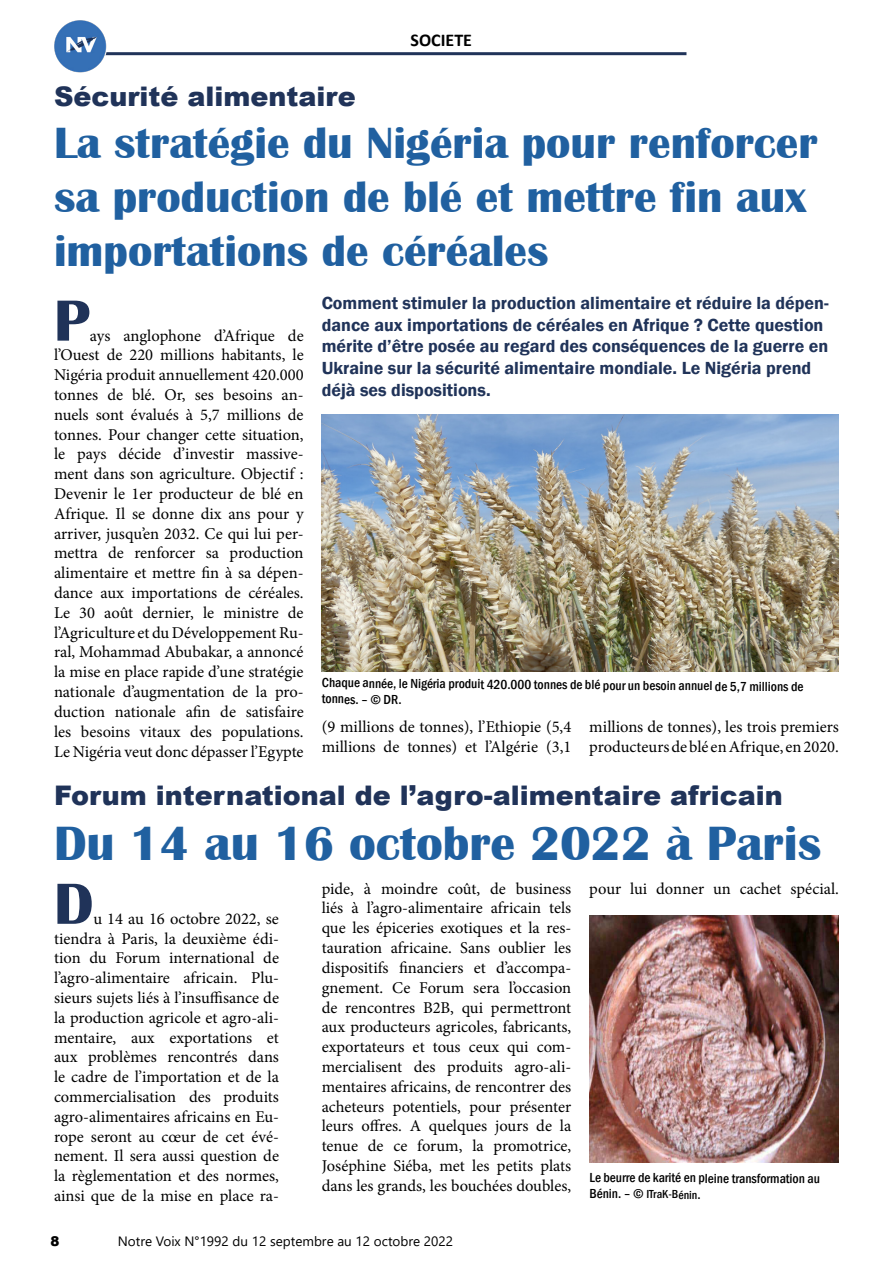
<style>
.page{position:relative;width:893px;height:1263px;background:#fff}
.page>*{position:absolute;margin:0;border:0;box-sizing:border-box;transform-origin:0 0}
.t1{font:700 60px "Britannic";color:#203359}
.t2{font:700 49.5px "Britannic";color:#2060a0}
.t3{font:700 45px/54px "Britannic";color:#2060a0}
.t4{font:900 27px "Arial";color:#203359}
.t5{font:600 18px/21.6px "Franklin Gothic";color:#203359}
.t6{font:700 18px "Calibri";color:#000}
.t7{font:16.5px/19.8px "Minion Pro";color:#000;text-align:justify}
.t8{font:500 condensed 13.5px/14.4px "Franklin Gothic";letter-spacing:-.01em;color:#000}
.t9{font:13.5px "Segoe UI";color:#000}
.t10{font:900 13.5px "Arial";color:#000}
.t11{font:500 condensed 12px "Franklin Gothic";letter-spacing:-.01em;color:#000}
.s1{font-size:13.5px}
</style>
<div class="page">
<hr style="left:99px;top:52px;width:587px;height:3px;background:#203359">
<img style="left:53px;top:19px;width:54px;height:54px;border-radius:27px">
<img style="left:322px;top:415px;width:517px;height:257px">
<img style="left:589px;top:915px;width:250px;height:247px">
<p class="t6" style="left:410px;top:27px;width:63px">SOCIETE</p>
<p class="t4" style="left:54px;top:77px;width:303px">Sécurité alimentaire</p>
<p class="t3" style="left:54px;top:117px;width:765px">La stratégie du Nigéria pour renforcer sa production de blé et mettre fin aux importations de céréales</p>
<p class="t5" style="left:322px;top:293px;width:508px">Comment stimuler la production alimentaire et réduire la dépen&shy;dance aux importations de céréales en Afrique ? Cette question mérite d’être posée au regard des conséquences de la guerre en Ukraine sur la sécurité alimentaire mondiale. Le Nigéria prend déjà ses dispositions.</p>
<p class="t1" style="left:54px;top:287px;width:37px">P</p>
<p class="t7" style="left:54px;top:326px;width:251px;text-indent:36px">ays anglophone d’Afrique de l’Ouest de 220 millions habitants, le Nigéria produit annuellement 420.000 tonnes de blé. Or, ses besoins an&shy;nuels sont évalués à 5,7 millions de tonnes. Pour changer cette situation, le pays décide d’investir massive&shy;ment dans son agriculture. Objectif :<br>Devenir le 1er producteur de blé en Afrique. Il se donne dix ans pour y arriver, jusqu’en 2032. Ce qui lui per&shy;mettra de renforcer sa production alimentaire et mettre fin à sa dépen&shy;dance aux importations de céréales.</p>
<p class="t7" style="left:54px;top:603px;width:251px">Le 30 août dernier, le ministre de l’Agriculture et du Développement Ru&shy;ral, Mohammad Abubakar, a annoncé la mise en place rapide d’une stratégie nationale d’augmentation de la pro&shy;duction nationale afin de satisfaire les besoins vitaux des populations.</p>
<p class="t7" style="left:54px;top:741px;width:251px">Le Nigéria veut donc dépasser l’Egypte</p>
<p class="t8" style="left:322px;top:677px;width:483px">Chaque année, le Nigéria produit 420.000 tonnes de blé pour un besoin annuel de 5,7 millions de tonnes. – © DR.</p>
<p class="t7" style="left:322px;top:717px;width:251px">(9 millions de tonnes), l’Ethiopie (5,4 millions de tonnes) et l’Algérie (3,1</p>
<p class="t7" style="left:589px;top:717px;width:251px">millions de tonnes), les trois premiers producteurs de blé en Afrique, en 2020.</p>
<p class="t4" style="left:54px;top:776px;width:730px">Forum international de l’agro-alimentaire africain</p>
<p class="t2" style="left:54px;top:816px;width:769px">Du 14 au 16 octobre 2022 à Paris</p>
<p class="t1" style="left:54px;top:870px;width:41px">D</p>
<p class="t7" style="left:322px;top:878px;width:251px">pide, à moindre coût, de business liés à l’agro-alimentaire africain tels que les épiceries exotiques et la res&shy;tauration africaine. Sans oublier les dispositifs financiers et d’accompa&shy;gnement. Ce Forum sera l’occasion de rencontres B2B, qui permettront aux producteurs agricoles, fabricants, exportateurs et tous ceux qui com&shy;mercialisent des produits agro-ali&shy;mentaires africains, de rencontrer des acheteurs potentiels, pour présenter leurs offres. A quelques jours de la tenue de ce forum, la promotrice, Joséphine Siéba, met les petits plats dans les grands, les bouchées doubles,</p>
<p class="t7" style="left:589px;top:878px;width:251px">pour lui donner un cachet spécial.</p>
<p class="t7" style="left:54px;top:909px;width:227px;text-indent:39px">u 14 au 16 octobre 2022, se tiendra à Paris, la deuxième édi&shy;tion du Forum international de l’agro-alimentaire africain. Plu&shy;sieurs sujets liés à l’insuffisance de la production agricole et agro-ali&shy;mentaire, aux exportations et aux problèmes rencontrés dans le cadre de l’importation et de la commercialisation des produits agro-alimentaires africains en Eu&shy;rope seront au cœur de cet évé&shy;nement. Il sera aussi question de la règlementation et des normes, ainsi que de la mise en place ra-</p>
<p class="t8" style="left:589px;top:1171px;width:232px">Le beurre de karité en pleine transformation au</p>
<p class="t11" style="left:589px;top:1186px;width:113px"><span class="s1">Bénin. – ©</span> ITraK-Bénin<span class="s1">.</span></p>
<p class="t10" style="left:50px;top:1231px;width:11px">8</p>
<p class="t9" style="left:118px;top:1228px;width:337px">Notre Voix N°1992 du 12 septembre au 12 octobre 2022</p>
</div>
